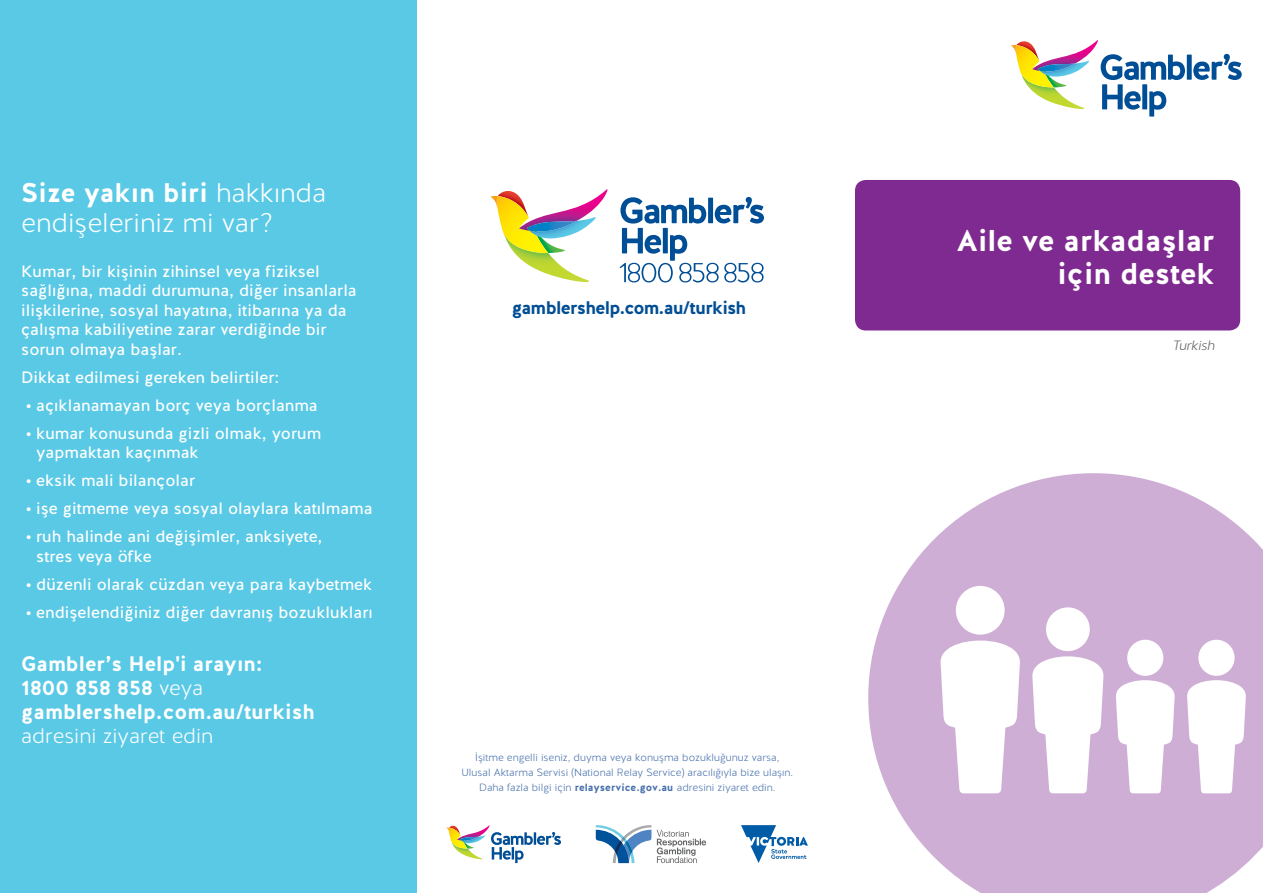
<style>
.page{position:relative;width:1263px;height:893px;background:#fff}
.page>*{position:absolute;margin:0;border:0;box-sizing:border-box;transform-origin:0 0}
.t1{font:700 30px/33px "Halis R";color:#fff;text-align:right}
.t2{font:300 27px/30px "Halis R";color:#fff}
.t3{font:700 21px/24px "Halis R";color:#fff}
.t4{font:300 21px "Halis R";color:#fff}
.t5{font:700 18.15px "Halis R";letter-spacing:-.04em;color:#004e95}
.t6{font:16.5px/19.5px "Halis R";color:#fff}
.t7{font:italic 300 13.5px "Halis R";color:#636466}
.t8{font:300 10.5px/15px "Halis R";color:#4770ac;text-align:center}
.s1{font-weight:700}
.s2{font-weight:300}
</style>
<div class="page">
<div style="left:0;top:0;width:417px;height:893px;background:#59c9e6"></div>
<div style="left:855px;top:180px;width:385px;height:150px;background:#7f2a90;border-radius:11px"></div>
<svg style="left:868px;top:473px;width:395px;height:420px;fill:#ceaed5"></svg>
<svg style="left:940px;top:640px;width:80px;height:153px"></svg>
<div style="left:956px;top:586px;width:49px;height:49px;background:#fff;border-radius:50%"></div>
<svg style="left:1032px;top:656px;width:71px;height:137px"></svg>
<div style="left:1046px;top:607px;width:44px;height:44px;background:#fff;border-radius:50%"></div>
<svg style="left:1116px;top:680px;width:59px;height:113px"></svg>
<div style="left:1127px;top:640px;width:36px;height:36px;background:#fff;border-radius:50%"></div>
<svg style="left:1187px;top:680px;width:59px;height:113px"></svg>
<div style="left:1198px;top:640px;width:36px;height:36px;background:#fff;border-radius:50%"></div>
<svg style="left:620px;top:197px;width:144px;height:85px"></svg>
<svg style="left:490px;top:189px;width:118px;height:94px"></svg>
<div style="left:1187px;top:55px;width:5px;height:25px;background:#004e96"></div>
<svg style="left:1193px;top:54px;width:49px;height:26px"></svg>
<svg style="left:1011px;top:40px;width:174px;height:77px"></svg>
<svg style="left:657px;top:830px;width:49px;height:33px"></svg>
<svg style="left:596px;top:825px;width:55px;height:38px"></svg>
<svg style="left:741px;top:825px;width:67px;height:38px"></svg>
<svg style="left:446px;top:825px;width:115px;height:38px"></svg>
<h2 class="t2" style="left:21px;top:178px;width:306px"><span class="s1">Size yakın biri</span> hakkında endişeleriniz mi var?</h2>
<p class="t6" style="left:21px;top:261px;width:337px">Kumar, bir kişinin zihinsel veya fiziksel sağlığına, maddi durumuna, diğer insanlarla ilişkilerine, sosyal hayatına, itibarına ya da çalışma kabiliyetine zarar verdiğinde bir sorun olmaya başlar.</p>
<p class="t6" style="left:21px;top:367px;width:259px">Dikkat edilmesi gereken belirtiler:</p>
<p class="t6" style="left:26px;top:395px;width:294px">• açıklanamayan borç veya borçlanma</p>
<p class="t6" style="left:36px;top:423px;width:286px;text-indent:-11px">• kumar konusunda gizli olmak, yorum yapmaktan kaçınmak</p>
<p class="t6" style="left:26px;top:471px;width:171px">• eksik mali bilançolar</p>
<p class="t6" style="left:26px;top:499px;width:348px">• işe gitmeme veya sosyal olaylara katılmama</p>
<p class="t6" style="left:36px;top:527px;width:288px;text-indent:-11px">• ruh halinde ani değişimler, anksiyete, stres veya öfke</p>
<p class="t6" style="left:26px;top:574px;width:348px">• düzenli olarak cüzdan veya para kaybetmek</p>
<p class="t6" style="left:26px;top:602px;width:349px">• endişelendiğiniz diğer davranış bozuklukları</p>
<p class="t3" style="left:21px;top:652px;width:295px">Gambler’s Help'i arayın:<br>1800 858 858 <span class="s2">veya </span>gamblershelp.com.au/turkish</p>
<p class="t4" style="left:21px;top:723px;width:193px">adresini ziyaret edin</p>
<p class="t5" style="left:512px;top:296px;width:236px">gamblershelp.com.au/turkish</p>
<p class="t8" style="left:461px;top:750px;width:333px">İşitme engelli iseniz, duyma veya konuşma bozukluğunuz varsa,<br>Ulusal Aktarma Servisi (National Relay Service) aracılığıyla bize ulaşın.<br>Daha fazla bilgi için <span class="s1">relayservice.gov.au</span> adresini ziyaret edin.</p>
<h1 class="t1" style="left:956px;top:225px;width:260px">Aile ve arkadaşlar için destek</h1>
<p class="t7" style="left:1172px;top:337px;width:47px">Turkish</p>
</div>
